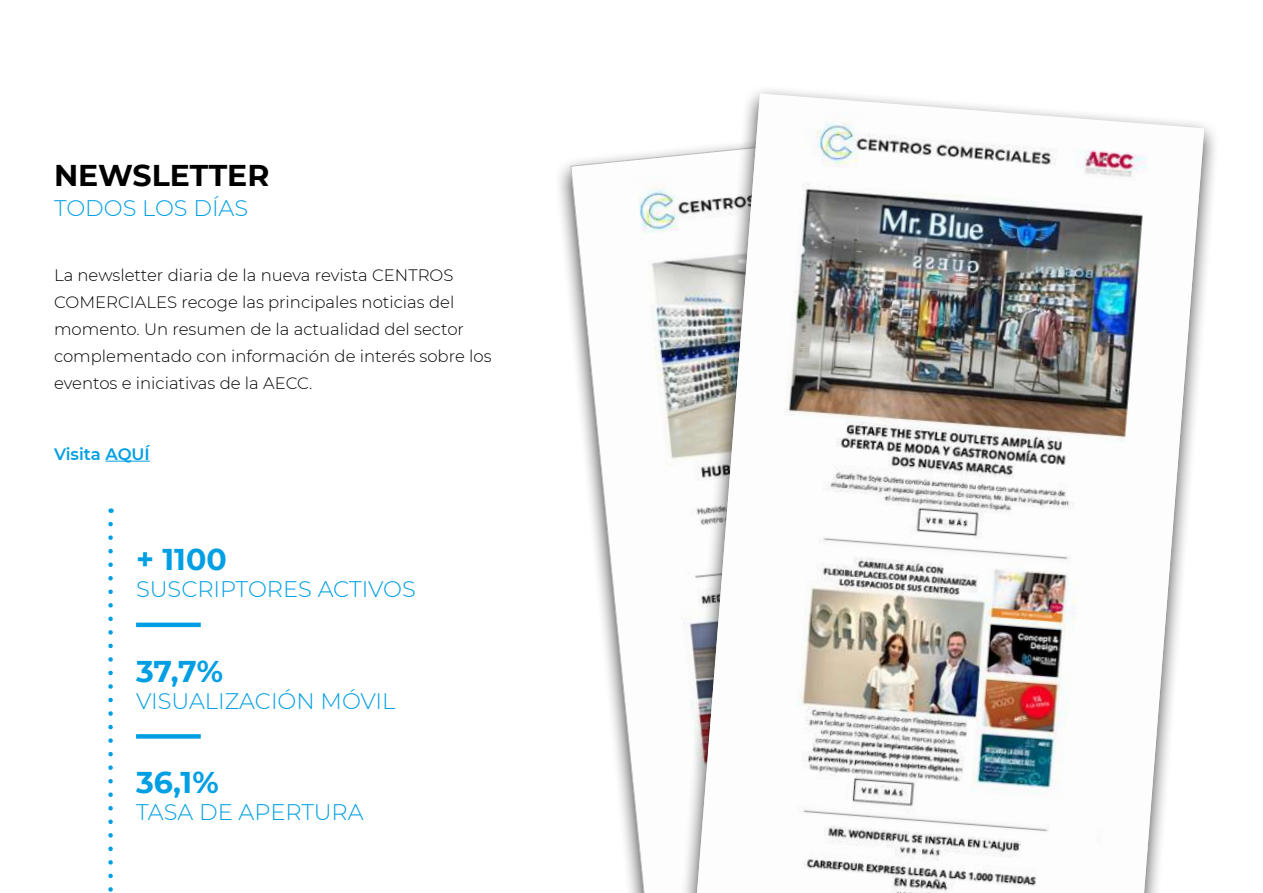
<style>
.page{position:relative;width:1263px;height:893px;background:#fff}
.page>*{position:absolute;margin:0;border:0;box-sizing:border-box;transform-origin:0 0}
.t1{font:700 30px "Montserrat";color:#009fe3}
.t2{font:700 30px "Montserrat";color:#000}
.t3{font:300 22.5px "Montserrat";color:#009fe3}
.t4{font:300 16.5px/27px "Montserrat";color:#000}
.t5{font:600 16.5px "Montserrat";color:#009fe3}
</style>
<div class="page">
<hr style="left:105px;top:461px;width:45px;height:1px;background:#009fe3">
<svg style="left:570px;top:151px;width:108px;height:742px"></svg>
<div style="left:678px;top:85px;width:542px;height:808px;background:#000;opacity:.75"></div>
<img style="left:697px;top:93px;width:507px;height:800px">
<svg style="left:108px;top:524px;width:5px;height:368px"></svg>
<hr style="left:136px;top:623px;width:65px;height:4px;background:#009fe3">
<div style="left:136px;top:734px;width:65px;height:5px;background:#009fe3"></div>
<h1 class="t2" style="left:54px;top:154px;width:217px">NEWSLETTER</h1>
<h2 class="t3" style="left:54px;top:193px;width:196px">TODOS LOS DÍAS</h2>
<p class="t4" style="left:54px;top:261px;width:439px">La newsletter diaria de la nueva revista CENTROS COMERCIALES recoge las principales noticias del momento. Un resumen de la actualidad del sector complementado con información de interés sobre los eventos e iniciativas de la AECC.</p>
<p class="t5" style="left:54px;top:442px;width:97px">Visita AQUÍ</p>
<h1 class="t1" style="left:136px;top:538px;width:92px">+ 1100</h1>
<h2 class="t3" style="left:136px;top:574px;width:281px">SUSCRIPTORES ACTIVOS</h2>
<h1 class="t1" style="left:136px;top:649px;width:89px">37,7%</h1>
<h2 class="t3" style="left:136px;top:685px;width:261px">VISUALIZACIÓN MÓVIL</h2>
<h1 class="t1" style="left:136px;top:761px;width:84px">36,1%</h1>
<h2 class="t3" style="left:136px;top:797px;width:229px">TASA DE APERTURA</h2>
</div>
